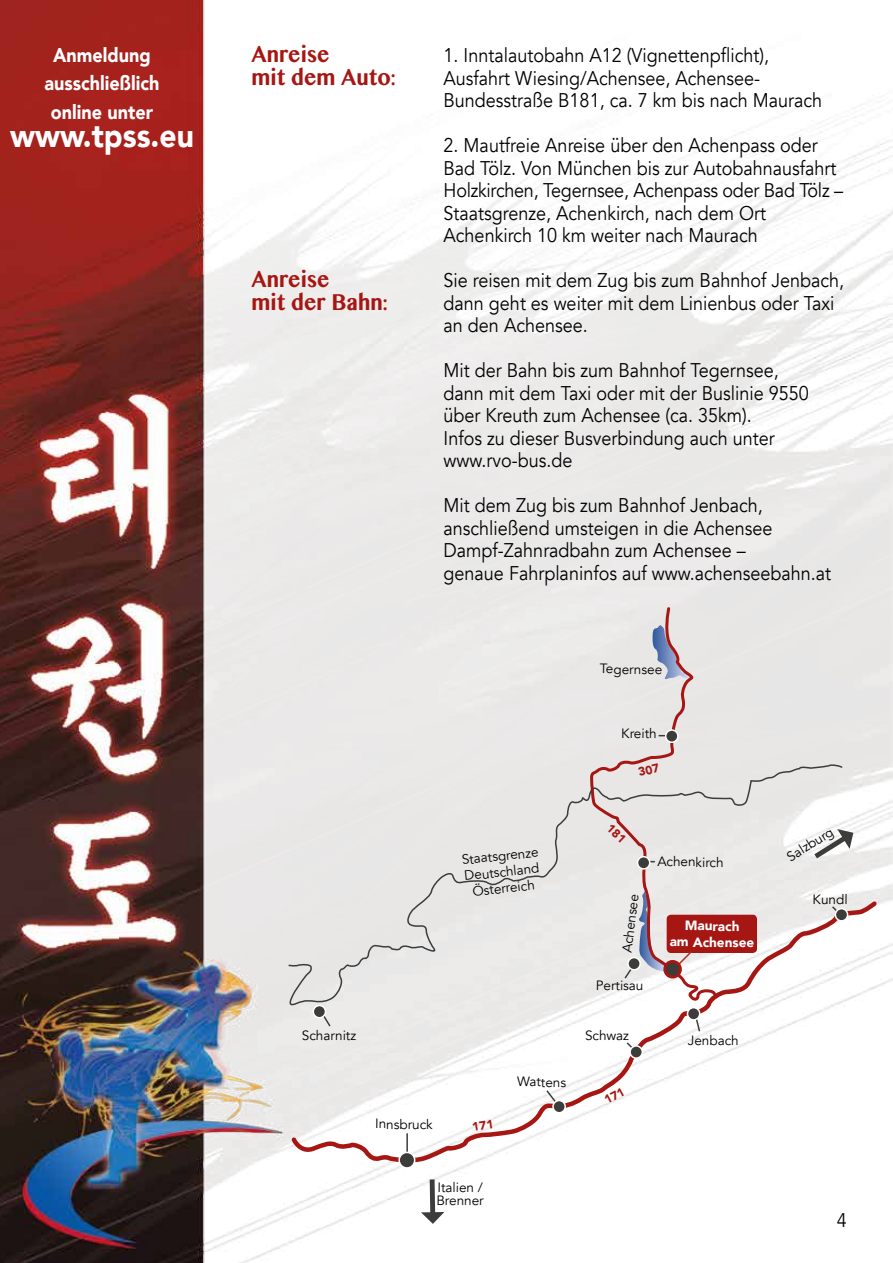
<style>
.page{position:relative;width:893px;height:1263px;background:#fff}
.page>*{position:absolute;margin:0;border:0;box-sizing:border-box;transform-origin:0 0}
.t1{font:900 33px "Avenir";color:#fff;scale:.91 1}
.t2{font:19.8px/22.5px "Avenir";color:#000;scale:.91 1}
.t3{font:700 19.8px "Bangla MN";color:#a61612;scale:.91 1}
.t4{font:900 19.8px/28.5px "Avenir";color:#fff;text-align:center;scale:.91 1}
.t5{font:13.5px/16.2px "Avenir";letter-spacing:-.01em;color:#000;text-align:center}
.t6{font:900 13.5px/16.2px "Avenir";color:#fff;text-align:center}
</style>
<div class="page">
<img style="left:0;top:0;width:893px;height:1263px">
<svg style="left:589px;top:606px;width:130px;height:156px;background:#e1dedf"></svg>
<svg style="left:288px;top:790px;width:591px;height:375px"></svg>
<svg style="left:286px;top:762px;width:558px;height:246px;background:#e7e1e1"></svg>
<svg style="left:623px;top:891px;width:70px;height:89px;background:#ceb1b4"></svg>
<div style="left:665px;top:961px;width:15px;height:16px;background:#3c3c3b;border-radius:50%"></div>
<div style="left:663px;top:960px;width:19px;height:18px;border:3px solid #a61612;border-radius:50%"></div>
<div style="left:399px;top:1152px;width:16px;height:16px;background:#3c3c3b;border-radius:50%"></div>
<div style="left:398px;top:1152px;width:17px;height:17px;border:2px solid #fff;border-radius:50%"></div>
<div style="left:835px;top:909px;width:13px;height:12px;background:#3c3c3b;border-radius:50%"></div>
<div style="left:835px;top:908px;width:13px;height:13px;border:2px solid #fff;border-radius:50%"></div>
<div style="left:687px;top:1008px;width:13px;height:12px;background:#3c3c3b;border-radius:50%"></div>
<div style="left:687px;top:1007px;width:13px;height:13px;border:2px solid #fff;border-radius:50%"></div>
<div style="left:630px;top:1046px;width:12px;height:12px;background:#3c3c3b;border-radius:50%"></div>
<div style="left:629px;top:1045px;width:14px;height:14px;border:2px solid #fff;border-radius:50%"></div>
<div style="left:553px;top:1100px;width:12px;height:13px;background:#3c3c3b;border-radius:50%"></div>
<div style="left:552px;top:1100px;width:14px;height:13px;border:2px solid #fff;border-radius:50%"></div>
<div style="left:313px;top:1005px;width:12px;height:13px;background:#3c3c3b;border-radius:50%"></div>
<div style="left:313px;top:1005px;width:13px;height:13px;border:2px solid #fff;border-radius:50%"></div>
<div style="left:637px;top:857px;width:13px;height:12px;background:#3c3c3b;border-radius:50%"></div>
<div style="left:637px;top:856px;width:13px;height:14px;border:2px solid #fff;border-radius:50%"></div>
<div style="left:666px;top:730px;width:12px;height:12px;background:#3c3c3b;border-radius:50%"></div>
<div style="left:665px;top:729px;width:14px;height:14px;border:2px solid #fff;border-radius:50%"></div>
<svg style="left:814px;top:829px;width:39px;height:29px"></svg>
<svg style="left:421px;top:1179px;width:23px;height:45px"></svg>
<div style="left:628px;top:957px;width:12px;height:13px;background:#3c3c3b;border-radius:50%"></div>
<div style="left:627px;top:957px;width:14px;height:13px;border:2px solid #fff;border-radius:50%"></div>
<svg style="left:606px;top:823px;width:20px;height:19px"></svg>
<svg style="left:638px;top:763px;width:22px;height:13px"></svg>
<svg style="left:604px;top:1088px;width:20px;height:16px"></svg>
<svg style="left:472px;top:1120px;width:20px;height:11px"></svg>
<p class="t4" style="left:45px;top:40px;width:128px">Anmeldung ausschließlich online unter</p>
<h1 class="t1" style="left:10px;top:108px;width:204px">www.tpss.eu</h1>
<p class="t3" style="left:252px;top:40px;width:87px">Anreise</p>
<p class="t2" style="left:444px;top:45px;width:359px">1. Inntalautobahn A12 (Vignettenpflicht),</p>
<p class="t3" style="left:252px;top:62px;width:160px">mit dem Auto:</p>
<p class="t2" style="left:444px;top:67px;width:417px">Ausfahrt Wiesing/Achensee, Achensee-<br>Bundesstraße B181, ca. 7 km bis nach Maurach</p>
<p class="t2" style="left:444px;top:135px;width:440px">2. Mautfreie Anreise über den Achenpass oder Bad Tölz. Von München bis zur Autobahnausfahrt Holzkirchen, Tegernsee, Achenpass oder Bad Tölz – Staatsgrenze, Achenkirch, nach dem Ort Achenkirch 10 km weiter nach Maurach</p>
<p class="t3" style="left:252px;top:265px;width:87px">Anreise</p>
<p class="t2" style="left:444px;top:270px;width:442px">Sie reisen mit dem Zug bis zum Bahnhof Jenbach,</p>
<p class="t3" style="left:252px;top:287px;width:151px">mit der Bahn:</p>
<p class="t2" style="left:444px;top:292px;width:431px">dann geht es weiter mit dem Linienbus oder Taxi an den Achensee.</p>
<p class="t2" style="left:444px;top:360px;width:403px">Mit der Bahn bis zum Bahnhof Tegernsee, dann mit dem Taxi oder mit der Buslinie 9550 über Kreuth zum Achensee (ca. 35km).<br>Infos zu dieser Busverbindung auch unter www.rvo-bus.de</p>
<p class="t2" style="left:444px;top:495px;width:427px">Mit dem Zug bis zum Bahnhof Jenbach, anschließend umsteigen in die Achensee Dampf-Zahnradbahn zum Achensee –<br>genaue Fahrplaninfos auf www.achenseebahn.at</p>
<p class="t5" style="left:600px;top:661px;width:64px">Tegernsee</p>
<p class="t5" style="left:621px;top:726px;width:37px">Kreith</p>
<p class="t5" style="left:302px;top:1027px;width:56px">Scharnitz</p>
<p class="t5" style="left:375px;top:1116px;width:59px">Innsbruck</p>
<p class="t5" style="left:461px;top:852px;width:78px;rotate:-6deg">Staatsgrenze<br>Deutschland<br>Österreich</p>
<p class="t5" style="left:517px;top:1074px;width:51px">Wattens</p>
<p class="t5" style="left:619px;top:952px;width:61px;rotate:-83deg">Achensee</p>
<p class="t5" style="left:596px;top:977px;width:49px">Pertisau</p>
<p class="t5" style="left:657px;top:854px;width:68px">Achenkirch</p>
<p class="t6" style="left:670px;top:917px;width:86px">Maurach<br>am Achensee</p>
<p class="t5" style="left:585px;top:1027px;width:46px">Schwaz</p>
<p class="t5" style="left:688px;top:1032px;width:52px">Jenbach</p>
<p class="t5" style="left:436px;top:1180px;width:49px;line-height:13.5px;text-align:left">Italien /<br>Brenner</p>
<p class="t5" style="left:784px;top:851px;width:53px;rotate:-31deg">Salzburg</p>
<p class="t5" style="left:813px;top:891px;width:37px">Kundl</p>
<p class="t2" style="left:837px;top:1209px;width:12px">4</p>
</div>
